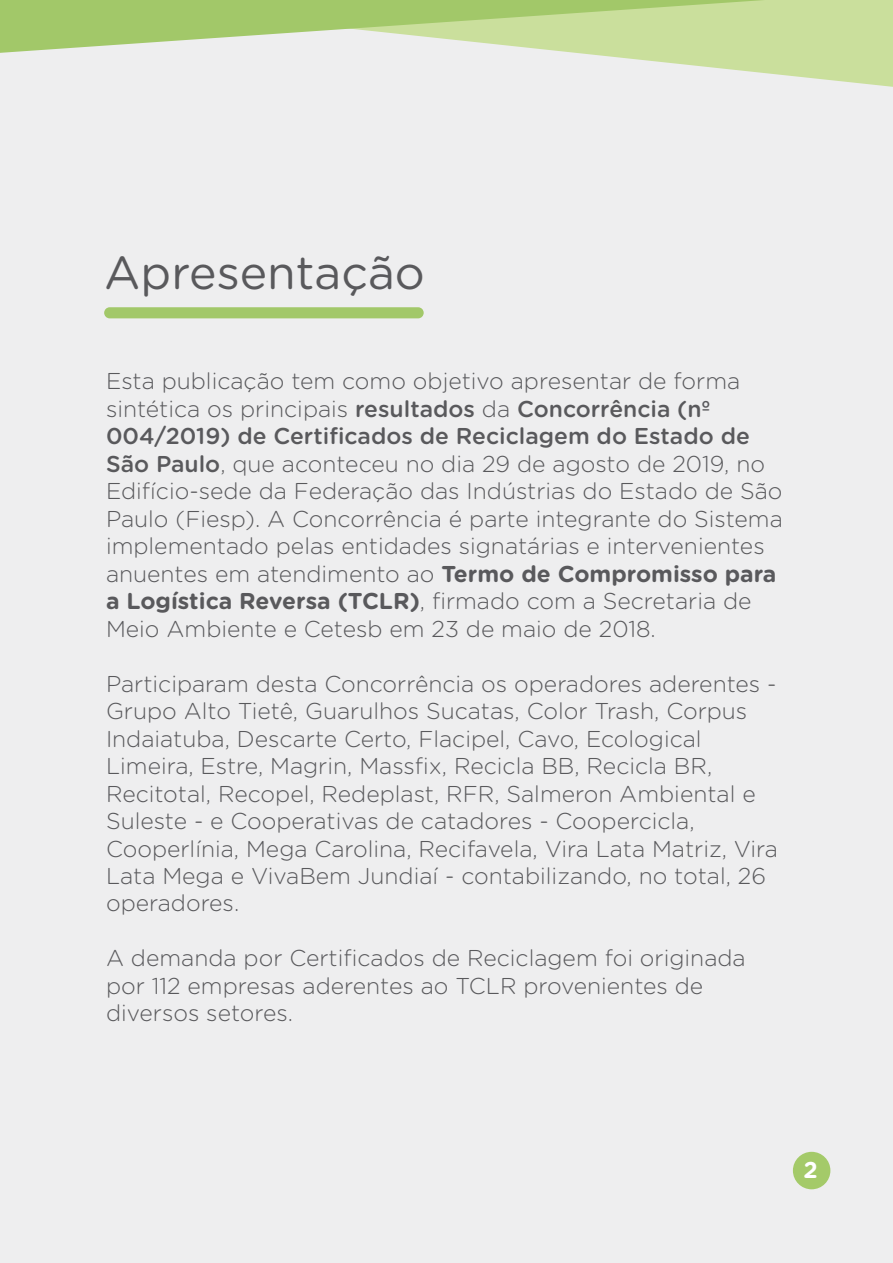
<style>
.page{position:relative;width:893px;height:1263px;background:#eeeeef}
.page>*{position:absolute;margin:0;border:0;box-sizing:border-box;transform-origin:0 0}
.t1{font:46.5px "Gotham Rounded";color:#59595c}
.t2{font:300 22.95px/27.5px "Gotham Rounded";color:#59595c}
.t3{font:700 22.95px "Gotham Rounded";color:#fff}
.s1{font-weight:500}
.s2{font-weight:700}
</style>
<div class="page">
<div style="left:104px;top:307px;width:320px;height:11px;background:#a2c869;border-radius:6px"></div>
<svg style="left:578px;top:53px;width:315px;height:34px"></svg>
<svg style="left:0;top:0;width:893px;height:53px;background:#bed792"></svg>
<div style="left:793px;top:1152px;width:37px;height:37px;background:#a4ca69;border-radius:50%"></div>
<h1 class="t1" style="left:104px;top:241px;width:322px">Apresentação</h1>
<p class="t2" style="left:106px;top:366px;width:678px">Esta publicação tem como objetivo apresentar de forma sintética os principais <span class="s1">resultados</span> da <span class="s1">Concorrência (nº 004/2019) de Certificados de Reciclagem do Estado de São Paulo</span>, que aconteceu no dia 29 de agosto de 2019, no Edifício-sede da Federação das Indústrias do Estado de São Paulo (Fiesp). A Concorrência é parte integrante do Sistema implementado pelas entidades signatárias e intervenientes anuentes em atendimento ao <span class="s2">Termo de Compromisso para a Logística Reversa (TCLR)</span>, firmado com a Secretaria de Meio Ambiente e Cetesb em 23 de maio de 2018.</p>
<p class="t2" style="left:106px;top:669px;width:673px">Participaram desta Concorrência os operadores aderentes - Grupo Alto Tietê, Guarulhos Sucatas, Color Trash, Corpus Indaiatuba, Descarte Certo, Flacipel, Cavo, Ecological Limeira, Estre, Magrin, Massfix, Recicla BB, Recicla BR, Recitotal, Recopel, Redeplast, RFR, Salmeron Ambiental e Suleste - e Cooperativas de catadores - Coopercicla, Cooperlínia, Mega Carolina, Recifavela, Vira Lata Matriz, Vira Lata Mega e VivaBem Jundiaí - contabilizando, no total, 26 operadores.</p>
<p class="t2" style="left:106px;top:943px;width:641px">A demanda por Certificados de Reciclagem foi originada por 112 empresas aderentes ao TCLR provenientes de diversos setores.</p>
<p class="t3" style="left:804px;top:1153px;width:16px">2</p>
</div>
